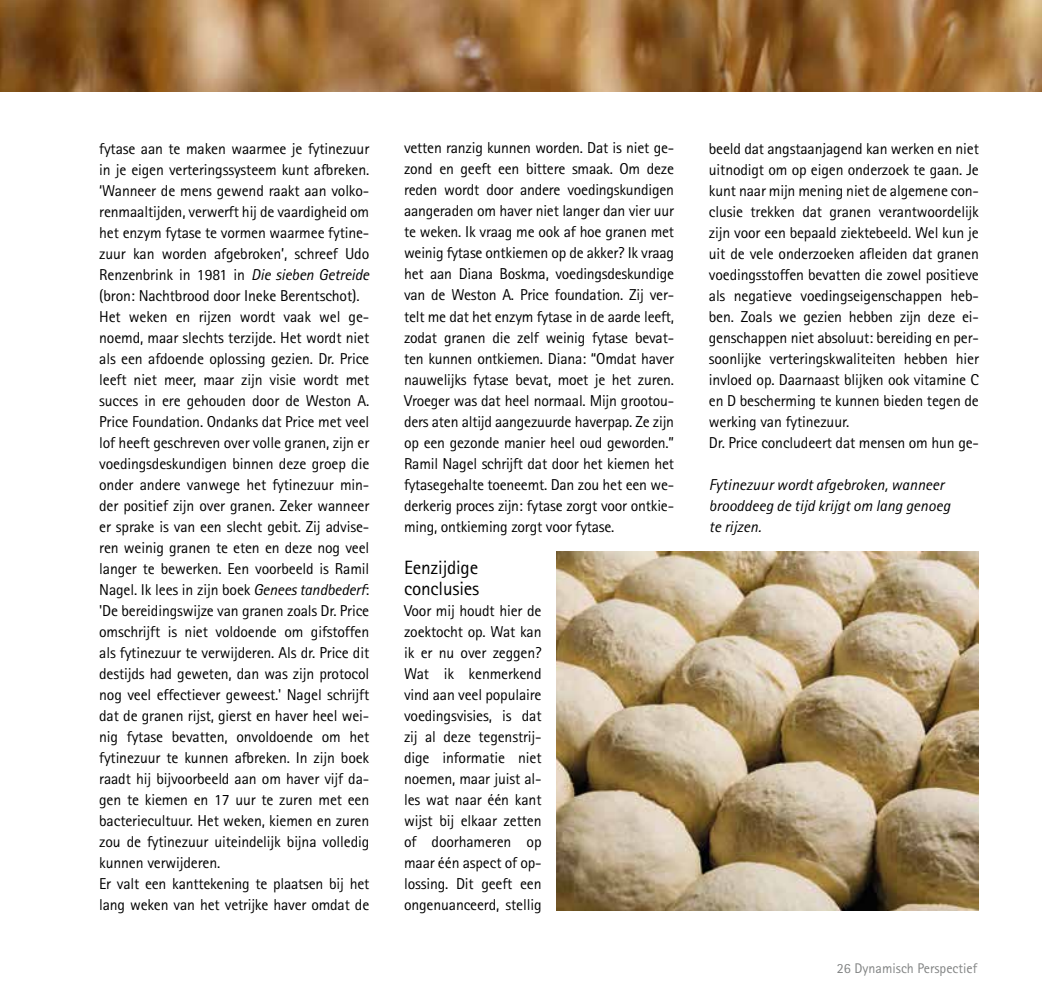
<style>
.page{position:relative;width:1042px;height:993px;background:#fff}
.page>*{position:absolute;margin:0;border:0;box-sizing:border-box;transform-origin:0 0}
.t1{font:19.25px/21px "Rotis Sans Serif";letter-spacing:-.01em;color:#000}
.t2{font:15.75px/21px "Rotis Sans Serif";letter-spacing:-.01em;color:#000}
.t3{font:italic 15.75px/21px "Rotis Sans Serif";color:#000}
.t4{font:14px "Rotis Sans Serif";color:#818383}
.s1{font-style:italic}
</style>
<div class="page">
<img style="left:0;top:0;width:1042px;height:91px">
<img style="left:556px;top:551px;width:423px;height:359px">
<p class="t2" style="left:99px;top:138px;width:272px">fytase aan te maken waarmee je fytinezuur in je eigen verteringssysteem kunt afbreken. ‘Wanneer de mens gewend raakt aan volko&shy;renmaaltijden, verwerft hij de vaardigheid om het enzym fytase te vormen waarmee fytine&shy;zuur kan worden afgebroken’, schreef Udo Renzenbrink in 1981 in <span class="s1">Die sieben Getreide </span>(bron: Nachtbrood door Ineke Berentschot).<br>Het weken en rijzen wordt vaak wel ge&shy;noemd, maar slechts terzijde. Het wordt niet als een afdoende oplossing gezien. Dr. Price leeft niet meer, maar zijn visie wordt met succes in ere gehouden door de Weston A.<br>Price Foundation. Ondanks dat Price met veel lof heeft geschreven over volle granen, zijn er voedingsdeskundigen binnen deze groep die onder andere vanwege het fytinezuur min&shy;der positief zijn over granen. Zeker wanneer er sprake is van een slecht gebit. Zij advise&shy;ren weinig granen te eten en deze nog veel langer te bewerken. Een voorbeeld is Ramil Nagel. Ik lees in zijn boek <span class="s1">Genees tandbederf</span>: 'De bereidingswijze van granen zoals Dr. Price omschrijft is niet voldoende om gifstoffen als fytinezuur te verwijderen. Als dr. Price dit destijds had geweten, dan was zijn protocol nog veel effectiever geweest.' Nagel schrijft dat de granen rijst, gierst en haver heel wei&shy;nig fytase bevatten, onvoldoende om het fytinezuur te kunnen afbreken. In zijn boek raadt hij bijvoorbeeld aan om haver vijf da&shy;gen te kiemen en 17 uur te zuren met een bacteriecultuur. Het weken, kiemen en zuren zou de fytinezuur uiteindelijk bijna volledig kunnen verwijderen.<br>Er valt een kanttekening te plaatsen bij het lang weken van het vetrijke haver omdat de</p>
<p class="t2" style="left:404px;top:137px;width:272px;text-align:justify">vetten ranzig kunnen worden. Dat is niet ge&shy;zond en geeft een bittere smaak. Om deze reden wordt door andere voedingskundigen aangeraden om haver niet langer dan vier uur te weken. Ik vraag me ook af hoe granen met weinig fytase ontkiemen op de akker? Ik vraag het aan Diana Boskma, voedingsdeskundige van de Weston A. Price foundation. Zij ver&shy;telt me dat het enzym fytase in de aarde leeft, zodat granen die zelf weinig fytase bevat&shy;ten kunnen ontkiemen. Diana: “Omdat haver nauwelijks fytase bevat, moet je het zuren.<br>Vroeger was dat heel normaal. Mijn grootou&shy;ders aten altijd aangezuurde haverpap. Ze zijn op een gezonde manier heel oud geworden.” Ramil Nagel schrijft dat door het kiemen het fytasegehalte toeneemt. Dan zou het een we&shy;derkerig proces zijn: fytase zorgt voor ontkie&shy;ming, ontkieming zorgt voor fytase.</p>
<p class="t1" style="left:404px;top:556px;width:77px">Eenzijdige conclusies</p>
<p class="t2" style="left:404px;top:600px;width:139px;text-align:justify">Voor mij houdt hier de zoektocht op. Wat kan ik er nu over zeggen?<br>Wat ik kenmerkend vind aan veel populaire voedingsvisies, is dat zij al deze tegenstrij&shy;dige informatie niet noemen, maar juist al&shy;les wat naar één kant wijst bij elkaar zetten of doorhameren op maar één aspect of op&shy;lossing. Dit geeft een ongenuanceerd, stellig</p>
<p class="t2" style="left:709px;top:137px;width:272px">beeld dat angstaanjagend kan werken en niet uitnodigt om op eigen onderzoek te gaan. Je kunt naar mijn mening niet de algemene con&shy;clusie trekken dat granen verantwoordelijk zijn voor een bepaald ziektebeeld. Wel kun je uit de vele onderzoeken afleiden dat granen voedingsstoffen bevatten die zowel positieve als negatieve voedingseigenschappen heb&shy;ben. Zoals we gezien hebben zijn deze ei&shy;genschappen niet absoluut: bereiding en per&shy;soonlijke verteringskwaliteiten hebben hier invloed op. Daarnaast blijken ook vitamine C en D bescherming te kunnen bieden tegen de werking van fytinezuur.<br>Dr. Price concludeert dat mensen om hun ge-</p>
<p class="t3" style="left:709px;top:474px;width:243px">Fytinezuur wordt afgebroken, wanneer brooddeeg de tijd krijgt om lang genoeg te rijzen.</p>
<p class="t4" style="left:837px;top:959px;width:142px">26 Dynamisch Perspectief</p>
</div>
